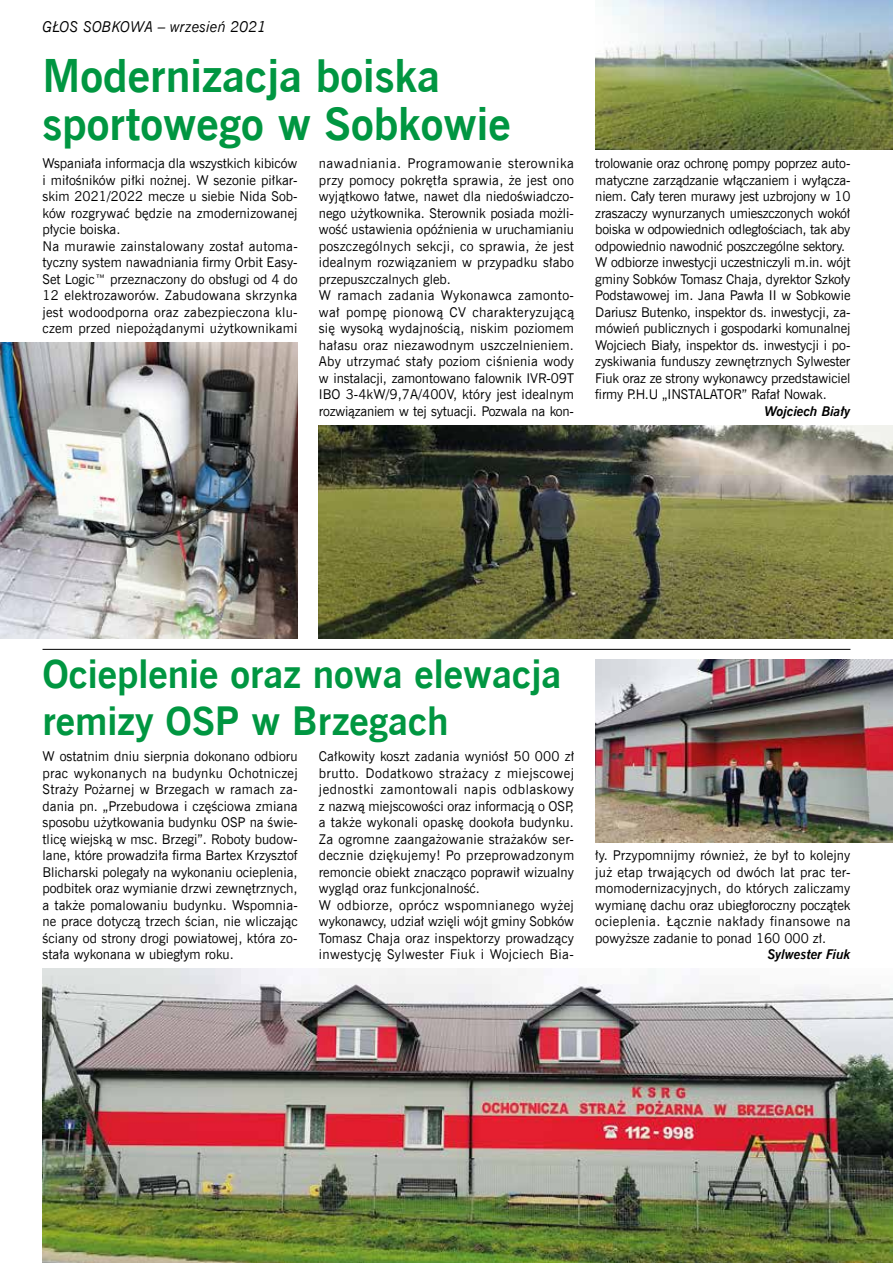
<style>
.page{position:relative;width:893px;height:1263px;background:#fff}
.page>*{position:absolute;margin:0;border:0;box-sizing:border-box;transform-origin:0 0}
.t1{font:700 45px/48px "News Goth EU";color:#009641}
.t2{font:700 39px/46.8px "News Goth EU";color:#009641}
.t3{font:italic 15px "News Goth EU";color:#000}
.t4{font:13.5px/16.5px "News Goth EU";color:#000}
.t5{font:italic 700 13.5px "News Goth EU";color:#000}
</style>
<div class="page">
<img style="left:595px;top:0;width:298px;height:150px">
<img style="left:0;top:342px;width:298px;height:297px">
<img style="left:595px;top:660px;width:298px;height:182px">
<img style="left:43px;top:969px;width:850px;height:294px">
<img style="left:319px;top:425px;width:574px;height:214px">
<hr style="left:43px;top:649px;width:807px;height:1px;background:#000">
<p class="t3" style="left:43px;top:18px;width:226px">GŁOS SOBKOWA – wrzesień 2021</p>
<h1 class="t1" style="left:43px;top:54px;width:470px">Modernizacja boiska sportowego w Sobkowie</h1>
<p class="t4" style="left:43px;top:155px;width:257px">Wspaniała informacja dla wszystkich kibiców i miłośników piłki nożnej. W sezonie piłkar&shy;skim 2021/2022 mecze u siebie Nida Sob&shy;ków rozgrywać będzie na zmodernizowanej płycie boiska.<br>Na murawie zainstalowany został automa&shy;tyczny system nawadniania firmy Orbit Easy-Set Logic™ przeznaczony do obsługi od 4 do 12 elektrozaworów. Zabudowana skrzynka jest wodoodporna oraz zabezpieczona klu&shy;czem przed niepożądanymi użytkownikami</p>
<p class="t4" style="left:319px;top:155px;width:257px">nawadniania. Programowanie sterownika przy pomocy pokrętła sprawia, że jest ono wyjątkowo łatwe, nawet dla niedoświadczo&shy;nego użytkownika. Sterownik posiada możli&shy;wość ustawienia opóźnienia w uruchamianiu poszczególnych sekcji, co sprawia, że jest idealnym rozwiązaniem w przypadku słabo przepuszczalnych gleb.<br>W ramach zadania Wykonawca zamonto&shy;wał pompę pionową CV charakteryzującą się wysoką wydajnością, niskim poziomem hałasu oraz niezawodnym uszczelnieniem.<br>Aby utrzymać stały poziom ciśnienia wody w instalacji, zamontowano falownik IVR-09T IBO 3-4kW/9,7A/400V, który jest idealnym rozwiązaniem w tej sytuacji. Pozwala na kon-</p>
<p class="t4" style="left:595px;top:155px;width:257px">trolowanie oraz ochronę pompy poprzez auto&shy;matyczne zarządzanie włączaniem i wyłącza&shy;niem. Cały teren murawy jest uzbrojony w 10 zraszaczy wynurzanych umieszczonych wokół boiska w odpowiednich odległościach, tak aby odpowiednio nawodnić poszczególne sektory.<br>W odbiorze inwestycji uczestniczyli m.in. wójt gminy Sobków Tomasz Chaja, dyrektor Szkoły Podstawowej im. Jana Pawła II w Sobkowie Dariusz Butenko, inspektor ds. inwestycji, za&shy;mówień publicznych i gospodarki komunalnej Wojciech Biały, inspektor ds. inwestycji i po&shy;zyskiwania funduszy zewnętrznych Sylwester Fiuk oraz ze strony wykonawcy przedstawiciel firmy P.H.U „INSTALATOR” Rafał Nowak.</p>
<p class="t5" style="left:764px;top:402px;width:88px">Wojciech Biały</p>
<h2 class="t2" style="left:43px;top:652px;width:520px">Ocieplenie oraz nowa elewacja remizy OSP w Brzegach</h2>
<p class="t4" style="left:43px;top:748px;width:257px;text-align:justify">W ostatnim dniu sierpnia dokonano odbioru prac wykonanych na budynku Ochotniczej Straży Pożarnej w Brzegach w ramach za&shy;dania pn. „Przebudowa i częściowa zmiana sposobu użytkowania budynku OSP na świe&shy;tlicę wiejską w msc. Brzegi”. Roboty budow&shy;lane, które prowadziła firma Bartex Krzysztof Blicharski polegały na wykonaniu ocieplenia, podbitek oraz wymianie drzwi zewnętrznych, a także pomalowaniu budynku. Wspomnia&shy;ne prace dotyczą trzech ścian, nie wliczając ściany od strony drogi powiatowej, która zo&shy;stała wykonana w ubiegłym roku.</p>
<p class="t4" style="left:319px;top:748px;width:257px">Całkowity koszt zadania wyniósł 50 000 zł brutto. Dodatkowo strażacy z miejscowej jednostki zamontowali napis odblaskowy z nazwą miejscowości oraz informacją o OSP, a także wykonali opaskę dookoła budynku.<br>Za ogromne zaangażowanie strażaków ser&shy;decznie dziękujemy! Po przeprowadzonym remoncie obiekt znacząco poprawił wizualny wygląd oraz funkcjonalność.<br>W odbiorze, oprócz wspomnianego wyżej wykonawcy, udział wzięli wójt gminy Sobków Tomasz Chaja oraz inspektorzy prowadzący inwestycję Sylwester Fiuk i Wojciech Bia-</p>
<p class="t4" style="left:595px;top:848px;width:257px;text-align:justify">ły. Przypomnijmy również, że był to kolejny już etap trwających od dwóch lat prac ter&shy;momodernizacyjnych, do których zaliczamy wymianę dachu oraz ubiegłoroczny początek ocieplenia. Łącznie nakłady finansowe na powyższe zadanie to ponad 160 000 zł.</p>
<p class="t5" style="left:767px;top:946px;width:84px">Sylwester Fiuk</p>
</div>
